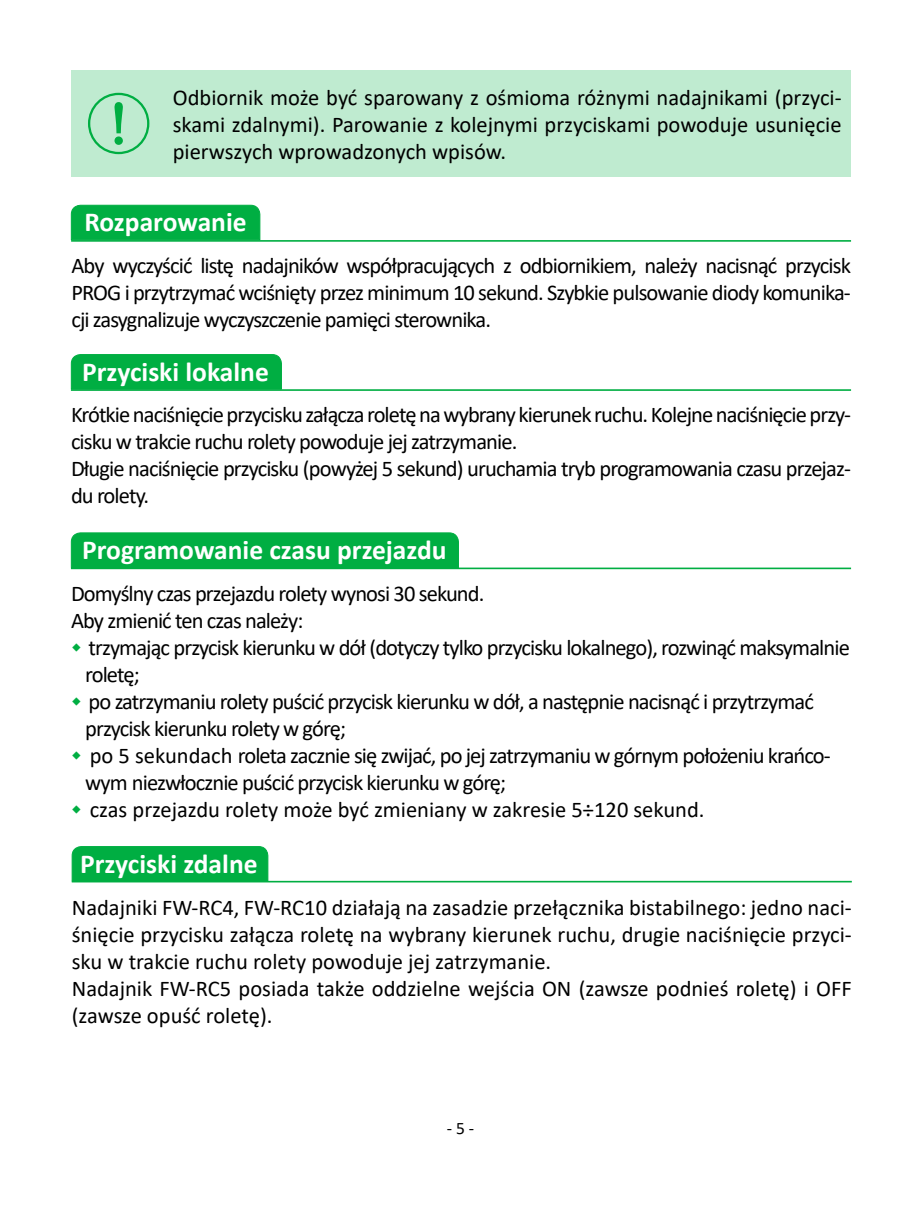
<style>
.page{position:relative;width:922px;height:1205px;background:#fff}
.page>*{position:absolute;margin:0;border:0;box-sizing:border-box;transform-origin:0 0}
.t1{font:700 27.5px "Calibri";color:#fff}
.t2{font:22.5px/27px "Calibri";letter-spacing:-.04em;color:#000}
.t3{font:22.5px/27px "Calibri";color:#000}
.t4{font:17.5px "Calibri";color:#000}
</style>
<div class="page">
<svg style="left:70px;top:204px;width:190px;height:36px;background:#08b048"></svg>
<hr style="left:71px;top:240px;width:779px;height:2px;background:#00ae42">
<div style="left:163px;top:70px;width:687px;height:107px;background:#bfebd0"></div>
<div style="left:71px;top:70px;width:93px;height:107px;background:#bfebd0"></div>
<div style="left:88px;top:93px;width:61px;height:61px;border:2px solid #00ae42;border-radius:50%"></div>
<svg style="left:114px;top:102px;width:9px;height:43px"></svg>
<div style="left:70px;top:354px;width:212px;height:36px;background:#00ae42"></div>
<hr style="left:71px;top:389px;width:779px;height:2px;background:#00ae42">
<div style="left:70px;top:532px;width:389px;height:36px;background:#00ae42"></div>
<hr style="left:71px;top:567px;width:779px;height:2px;background:#00ae42">
<div style="left:71px;top:846px;width:197px;height:36px;background:#00ae42"></div>
<hr style="left:72px;top:881px;width:779px;height:1px;background:#00ae42">
<p class="t2" style="left:173px;top:84px;width:670px;text-align:justify">Odbiornik może być sparowany z ośmioma różnymi nadajnikami (przyci&shy;skami zdalnymi). Parowanie z kolejnymi przyciskami powoduje usunięcie pierwszych wprowadzonych wpisów.</p>
<p class="t1" style="left:84px;top:203px;width:164px">Rozparowanie</p>
<p class="t2" style="left:71px;top:252px;width:780px;text-align:justify">Aby wyczyścić listę nadajników współpracujących z odbiornikiem, należy nacisnąć przycisk PROG i przytrzymać wciśnięty przez minimum 10 sekund. Szybkie pulsowanie diody komunika&shy;cji zasygnalizuje wyczyszczenie pamięci sterownika.</p>
<p class="t1" style="left:82px;top:352px;width:188px">Przyciski lokalne</p>
<p class="t2" style="left:71px;top:401px;width:781px">Krótkie naciśnięcie przycisku załącza roletę na wybrany kierunek ruchu. Kolejne naciśnięcie przy&shy;cisku w trakcie ruchu rolety powoduje jej zatrzymanie.<br>Długie naciśnięcie przycisku (powyżej 5 sekund) uruchamia tryb programowania czasu przejaz&shy;du rolety.</p>
<p class="t1" style="left:82px;top:530px;width:366px">Programowanie czasu przejazdu</p>
<p class="t2" style="left:71px;top:579px;width:415px">Domyślny czas przejazdu rolety wynosi 30 sekund.<br>Aby zmienić ten czas należy:</p>
<p class="t2" style="left:85px;top:633px;width:766px">trzymając przycisk kierunku w dół (dotyczy tylko przycisku lokalnego), rozwinąć maksymalnie roletę;<br>po zatrzymaniu rolety puścić przycisk kierunku w dół, a następnie nacisnąć i przytrzymać przycisk kierunku rolety w górę;<br>po 5 sekundach roleta zacznie się zwijać, po jej zatrzymaniu w górnym położeniu krańco&shy;wym niezwłocznie puścić przycisk kierunku w górę;<br>czas przejazdu rolety może być zmieniany w zakresie 5÷120 sekund.</p>
<p class="t1" style="left:80px;top:844px;width:179px">Przyciski zdalne</p>
<p class="t3" style="left:72px;top:893px;width:781px">Nadajniki FW-RC4, FW-RC10 działają na zasadzie przełącznika bistabilnego: jedno naci&shy;śnięcie przycisku załącza roletę na wybrany kierunek ruchu, drugie naciśnięcie przyci&shy;sku w trakcie ruchu rolety powoduje jej zatrzymanie.<br>Nadajnik FW-RC5 posiada także oddzielne wejścia ON (zawsze podnieś roletę) i OFF (zawsze opuść roletę).</p>
<p class="t4" style="left:446px;top:1116px;width:29px">- 5 -</p>
</div>
